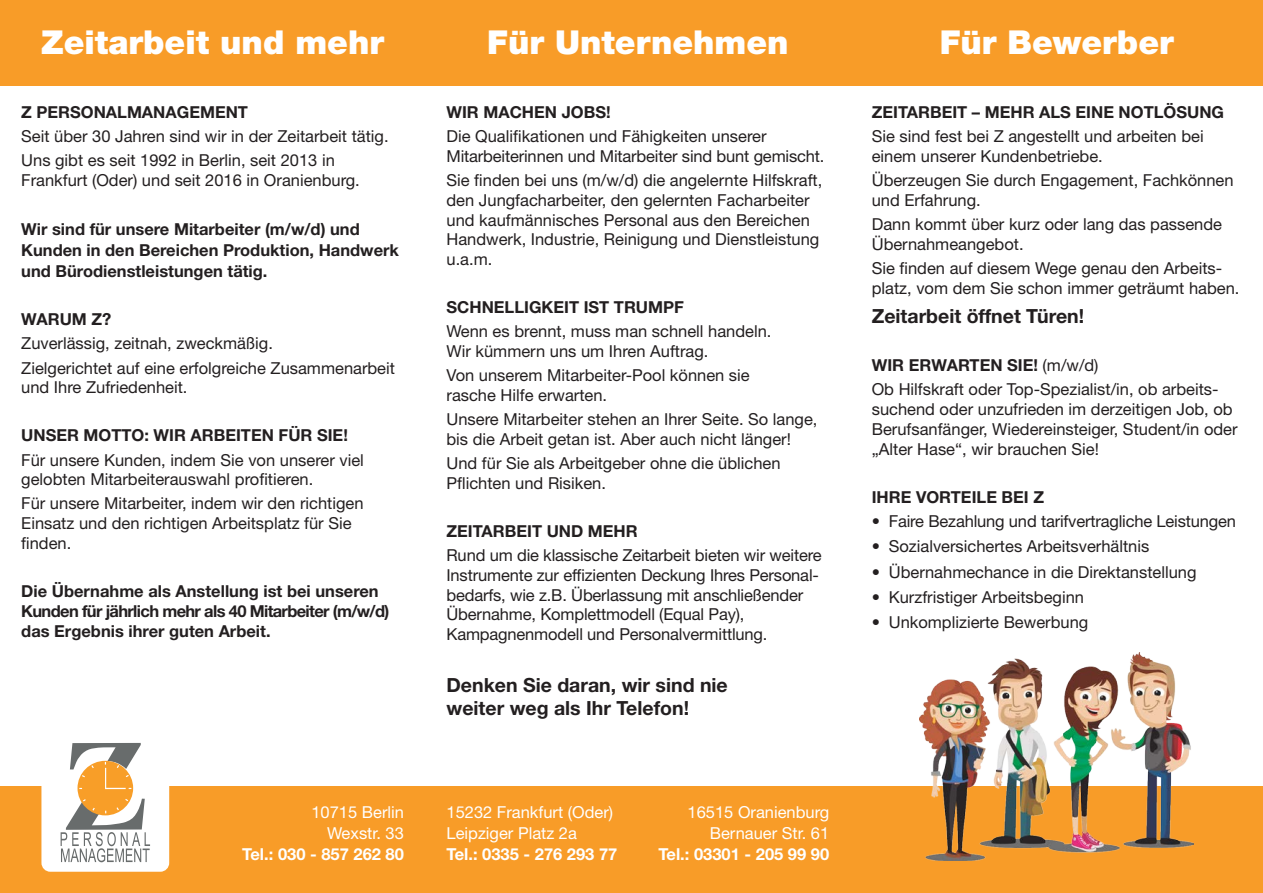
<style>
.page{position:relative;width:1263px;height:893px;background:#fff}
.page>*{position:absolute;margin:0;border:0;box-sizing:border-box;transform-origin:0 0}
.t1{font:900 33px "Helvetica Neue LT Std";color:#fff}
.t2{font:700 19.5px/23.4px "Helvetica Neue LT Std";color:#231f20}
.t3{font:16.5px/19.8px "Helvetica Neue LT Std";color:#231f20}
.t4{font:700 16.5px/21px "Helvetica Neue LT Std";color:#231f20}
.t5{font:16.5px/21px "Helvetica Neue LT Std";color:#fff;text-align:right}
.t6{font:700 16.5px "Helvetica Neue LT Std";color:#fff}
.s1{font-weight:700}
</style>
<div class="page">
<div style="left:0;top:0;width:1263px;height:85px;background:#f89c28"></div>
<div style="left:0;top:787px;width:1263px;height:106px;background:#f89c28"></div>
<img style="left:919px;top:653px;width:275px;height:208px">
<div style="left:41px;top:733px;width:128px;height:139px;background:#fff;border-radius:9px"></div>
<svg style="left:61px;top:743px;width:89px;height:119px"></svg>
<h1 class="t1" style="left:41px;top:23px;width:344px">Zeitarbeit und mehr</h1>
<h1 class="t1" style="left:487px;top:23px;width:303px">Für Unternehmen</h1>
<h1 class="t1" style="left:940px;top:23px;width:236px">Für Bewerber</h1>
<p class="t4" style="left:21px;top:101px;width:224px">Z Personalmanagement</p>
<p class="t3" style="left:21px;top:124px;width:369px;line-height:24px">Seit über 30 Jahren sind wir in der Zeitarbeit tätig.<br>Uns gibt es seit 1992 in Berlin, seit 2013 in</p>
<p class="t3" style="left:21px;top:170px;width:340px">Frankfurt (Oder) und seit 2016 in Oranienburg.</p>
<p class="t4" style="left:21px;top:219px;width:379px">Wir sind für unsere Mitarbeiter (m/w/d) und<br>Kunden in den Bereichen Produktion, Handwerk und Bürodienstleistungen tätig.</p>
<p class="t4" style="left:21px;top:309px;width:92px">Warum Z?</p>
<p class="t3" style="left:21px;top:331px;width:375px;line-height:24px">Zuverlässig, zeitnah, zweckmäßig.<br>Zielgerichtet auf eine erfolgreiche Zusammenarbeit</p>
<p class="t3" style="left:21px;top:377px;width:168px">und Ihre Zufriedenheit.</p>
<p class="t4" style="left:21px;top:425px;width:76px">Unser Motto</p>
<p class="t4" style="left:144px;top:425px;width:205px">: Wir arbeiten für Sie!</p>
<p class="t3" style="left:21px;top:449px;width:344px">Für unsere Kunden, indem Sie von unserer viel gelobten Mitarbeiterauswahl profitieren.</p>
<p class="t3" style="left:21px;top:493px;width:344px">Für unsere Mitarbeiter, indem wir den richtigen<br>Einsatz und den richtigen Arbeitsplatz für Sie finden.</p>
<p class="t4" style="left:21px;top:581px;width:370px;line-height:19.8px">Die Übernahme als Anstellung ist bei unseren<br>Kunden für jährlich mehr als 40 Mitarbeiter (m/w/d) das Ergebnis ihrer guten Arbeit.</p>
<p class="t5" style="left:311px;top:802px;width:94px">10715 Berlin<br>Wexstr. 33</p>
<p class="t6" style="left:242px;top:844px;width:163px">Tel.: 030 - 857 262 80</p>
<p class="t4" style="left:446px;top:101px;width:137px">Wir machen Jobs</p>
<p class="t4" style="left:606px;top:101px;width:6px">!</p>
<p class="t3" style="left:446px;top:126px;width:379px">Die Qualifikationen und Fähigkeiten unserer<br>Mitarbeiterinnen und Mitarbeiter sind bunt gemischt.</p>
<p class="t3" style="left:446px;top:170px;width:377px">Sie finden bei uns (m/w/d) die angelernte Hilfskraft, den Jungfacharbeiter, den gelernten Facharbeiter und kaufmännisches Personal aus den Bereichen Handwerk, Industrie, Reinigung und Dienstleistung u.a.m.</p>
<p class="t4" style="left:446px;top:297px;width:228px">Schnelligkeit ist Trumpf</p>
<p class="t3" style="left:446px;top:321px;width:326px">Wenn es brennt, muss man schnell handeln.<br>Wir kümmern uns um Ihren Auftrag.</p>
<p class="t3" style="left:446px;top:365px;width:305px">Von unserem Mitarbeiter-Pool können sie rasche Hilfe erwarten.</p>
<p class="t3" style="left:446px;top:409px;width:372px">Unsere Mitarbeiter stehen an Ihrer Seite. So lange, bis die Arbeit getan ist. Aber auch nicht länger!</p>
<p class="t3" style="left:446px;top:453px;width:336px">Und für Sie als Arbeitgeber ohne die üblichen<br>Pflichten und Risiken.</p>
<p class="t4" style="left:446px;top:520px;width:193px">Zeitarbeit und mehr</p>
<p class="t3" style="left:446px;top:545px;width:377px">Rund um die klassische Zeitarbeit bieten wir weitere Instrumente zur effizienten Deckung Ihres Personal&shy;bedarfs, wie z.B. Überlassung mit anschließender Übernahme, Komplettmodell (Equal Pay), Kampagnenmodell und Personalvermittlung.</p>
<p class="t2" style="left:446px;top:673px;width:283px">Denken Sie daran, wir sind nie weiter weg als Ihr Telefon!</p>
<p class="t5" style="left:446px;top:802px;width:168px;text-align:left">15232 Frankfurt (Oder)<br>Leipziger Platz 2a</p>
<p class="t6" style="left:446px;top:844px;width:172px">Tel.: 0335 - 276 293 77</p>
<p class="t5" style="left:687px;top:802px;width:143px">16515 Oranienburg<br>Bernauer Str. 61</p>
<p class="t6" style="left:658px;top:844px;width:172px">Tel.: 03301 - 205 99 90</p>
<p class="t4" style="left:872px;top:101px;width:260px">Zeitarbeit – mehr als eine Not</p>
<p class="t4" style="left:1154px;top:101px;width:69px">lösung</p>
<p class="t3" style="left:872px;top:126px;width:333px">Sie sind fest bei Z angestellt und arbeiten bei einem unserer Kundenbetriebe.</p>
<p class="t3" style="left:872px;top:170px;width:363px">Überzeugen Sie durch Engagement, Fachkönnen und Erfahrung.</p>
<p class="t3" style="left:872px;top:214px;width:352px">Dann kommt über kurz oder lang das passende<br>Übernahmeangebot.</p>
<p class="t3" style="left:872px;top:258px;width:369px">Sie finden auf diesem Wege genau den Arbeits&shy;platz, vom dem Sie schon immer geträumt haben.</p>
<p class="t2" style="left:872px;top:304px;width:214px">Zeitarbeit öffnet Türen!</p>
<p class="t3" style="left:872px;top:353px;width:348px;line-height:24px"><span class="s1">Wir erwarten Sie!</span> (m/w/d)<br>Ob Hilfskraft oder Top-Spezialist/in, ob arbeits-</p>
<p class="t3" style="left:872px;top:399px;width:367px">suchend oder unzufrieden im derzeitigen Job, ob<br>Berufsanfänger, Wiedereinsteiger, Student/in oder „Alter Hase“, wir brauchen Sie!</p>
<p class="t4" style="left:872px;top:486px;width:174px">Ih re Vorteile bei Z</p>
<p class="t3" style="left:872px;top:511px;width:366px">• Faire Bezahlung und tarifvertragliche Leistungen</p>
<p class="t3" style="left:872px;top:536px;width:279px">• Sozialversichertes Arbeitsverhältnis</p>
<p class="t3" style="left:872px;top:561px;width:326px">• Übernahmechance in die Direktanstellung</p>
<p class="t3" style="left:872px;top:587px;width:214px">• Kurzfristiger Arbeitsbeginn</p>
<p class="t3" style="left:872px;top:612px;width:218px">• Unkomplizierte Bewerbung</p>
</div>
